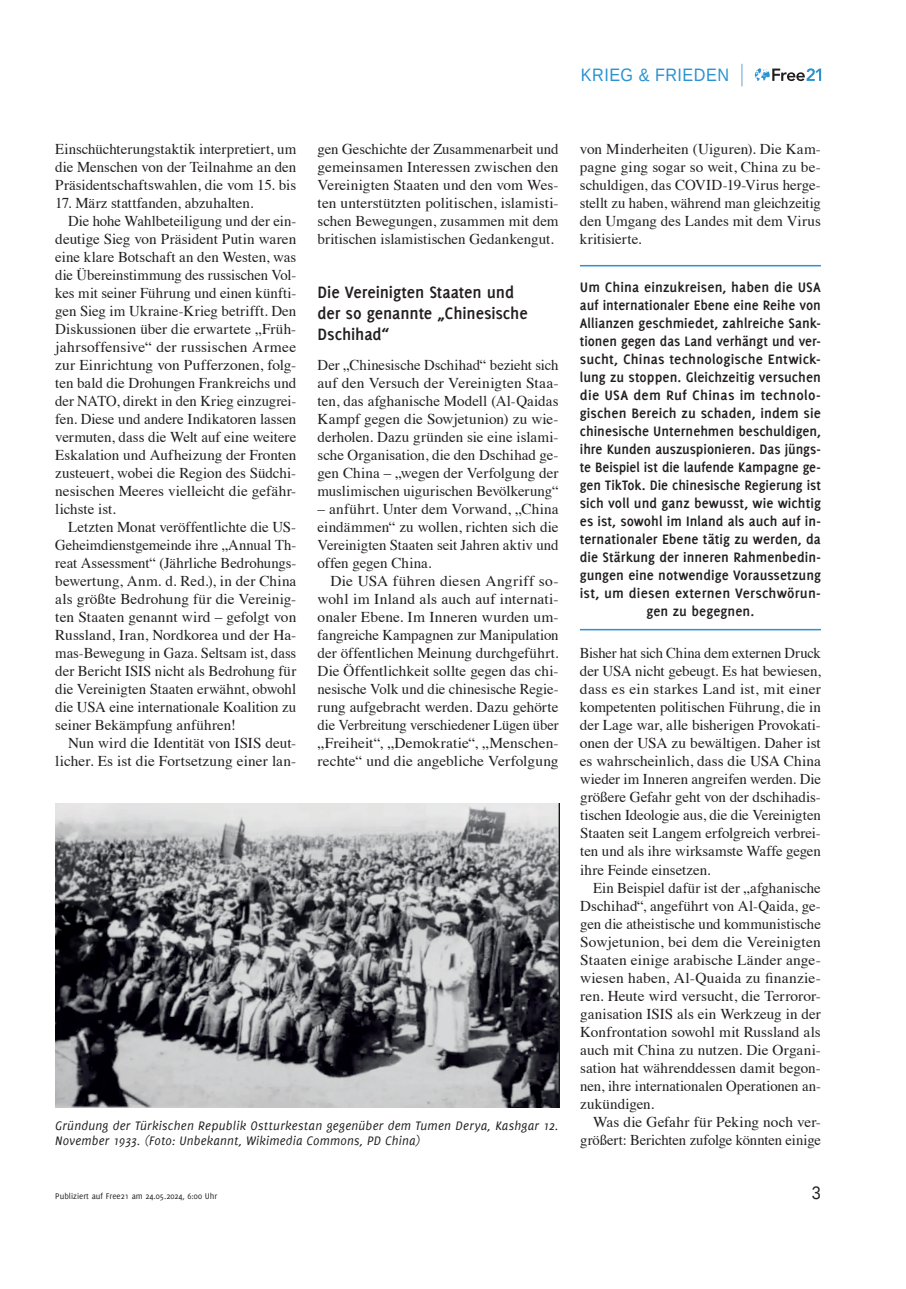
<style>
.page{position:relative;width:906px;height:1289px;background:#fff}
.page>*{position:absolute;margin:0;border:0;box-sizing:border-box;transform-origin:0 0}
.t1{font:700 18px/21px "Delicious";letter-spacing:-.005em;color:#231f20}
.t2{font:18px "Liberation Sans";letter-spacing:.03em;color:#2a92d0;scale:.9 1}
.t3{font:18px "Liberation Sans";color:#231f20;scale:.9 1}
.t4{font:15px/18px "Times";color:#231f20;text-align:justify}
.t5{font:700 15px/18px "Delicious";letter-spacing:.005em;color:#231f20;text-align:center}
.t6{font:italic 13.5px/15px "Delicious";letter-spacing:.015em;color:#231f20}
.t7{font:9px "Delicious";color:#231f20}
</style>
<div class="page">
<svg style="left:755px;top:68px;width:66px;height:13px"></svg>
<svg style="left:741px;top:64px;width:1px;height:22px"></svg>
<hr style="left:580px;top:265px;width:241px;height:1px;background:#2a92d0">
<hr style="left:580px;top:629px;width:241px;height:1px;background:#2a92d0">
<img style="left:56px;top:803px;width:503px;height:304px">
<p class="t2" style="left:581px;top:63px;width:166px">KRIEG &amp; FRIEDEN</p>
<p class="t4" style="left:55px;top:139px;width:242px">Einschüchterungstaktik interpretiert, um die Menschen von der Teilnahme an den Präsidentschaftswahlen, die vom 15. bis</p>
<p class="t4" style="left:55px;top:193px;width:200px">17. März stattfanden, abzuhalten.</p>
<p class="t4" style="left:68px;top:211px;width:230px">Die hohe Wahlbeteiligung und der ein-</p>
<p class="t4" style="left:55px;top:229px;width:242px">deutige Sieg von Präsident Putin waren</p>
<p class="t4" style="left:55px;top:247px;width:242px">eine klare Botschaft an den Westen, was</p>
<p class="t4" style="left:55px;top:265px;width:242px">die Übereinstimmung des russischen Vol-</p>
<p class="t4" style="left:55px;top:283px;width:242px">kes mit seiner Führung und einen künfti-</p>
<p class="t4" style="left:55px;top:301px;width:242px">gen Sieg im Ukraine-Krieg betrifft. Den</p>
<p class="t4" style="left:55px;top:319px;width:242px">Diskussionen über die erwartete „Früh-</p>
<p class="t4" style="left:55px;top:337px;width:242px">jahrsoffensive“ der russischen Armee</p>
<p class="t4" style="left:55px;top:355px;width:242px">zur Einrichtung von Pufferzonen, folg-</p>
<p class="t4" style="left:55px;top:373px;width:242px">ten bald die Drohungen Frankreichs und</p>
<p class="t4" style="left:55px;top:391px;width:242px">der NATO, direkt in den Krieg einzugrei-</p>
<p class="t4" style="left:55px;top:409px;width:242px">fen. Diese und andere Indikatoren lassen</p>
<p class="t4" style="left:55px;top:427px;width:242px">vermuten, dass die Welt auf eine weitere</p>
<p class="t4" style="left:55px;top:445px;width:242px">Eskalation und Aufheizung der Fronten</p>
<p class="t4" style="left:55px;top:463px;width:242px">zusteuert, wobei die Region des Südchi-</p>
<p class="t4" style="left:55px;top:481px;width:242px">nesischen Meeres vielleicht die gefähr-</p>
<p class="t4" style="left:55px;top:499px;width:62px">lichste ist.</p>
<p class="t4" style="left:68px;top:517px;width:230px">Letzten Monat veröffentlichte die US-</p>
<p class="t4" style="left:55px;top:535px;width:242px">Geheimdienstgemeinde ihre „Annual Th-</p>
<p class="t4" style="left:55px;top:553px;width:242px">reat Assessment“ (Jährliche Bedrohungs-</p>
<p class="t4" style="left:55px;top:571px;width:242px">bewertung, Anm. d. Red.), in der China</p>
<p class="t4" style="left:55px;top:589px;width:242px">als größte Bedrohung für die Vereinig-</p>
<p class="t4" style="left:55px;top:607px;width:242px">ten Staaten genannt wird – gefolgt von</p>
<p class="t4" style="left:55px;top:625px;width:242px">Russland, Iran, Nordkorea und der Ha-</p>
<p class="t4" style="left:55px;top:643px;width:242px">mas-Bewegung in Gaza. Seltsam ist, dass</p>
<p class="t4" style="left:55px;top:661px;width:242px">der Bericht ISIS nicht als Bedrohung für</p>
<p class="t4" style="left:55px;top:679px;width:242px">die Vereinigten Staaten erwähnt, obwohl</p>
<p class="t4" style="left:55px;top:697px;width:242px">die USA eine internationale Koalition zu</p>
<p class="t4" style="left:55px;top:715px;width:182px">seiner Bekämpfung anführen!</p>
<p class="t4" style="left:68px;top:733px;width:230px">Nun wird die Identität von ISIS deut-</p>
<p class="t4" style="left:55px;top:751px;width:242px">licher. Es ist die Fortsetzung einer lan-</p>
<p class="t4" style="left:317px;top:139px;width:242px">gen Geschichte der Zusammenarbeit und gemeinsamen Interessen zwischen den Vereinigten Staaten und den vom Wes&shy;ten unterstützten politischen, islamisti&shy;schen Bewegungen, zusammen mit dem britischen islamistischen Gedankengut.</p>
<p class="t1" style="left:317px;top:281px;width:212px">Die Vereinigten Staaten und der so genannte „Chinesische<br>Dschihad“</p>
<p class="t4" style="left:317px;top:355px;width:242px">Der „Chinesische Dschihad“ bezieht sich auf den Versuch der Vereinigten Staa&shy;ten, das afghanische Modell (Al-Qaidas Kampf gegen die Sowjetunion) zu wie&shy;derholen. Dazu gründen sie eine islami&shy;sche Organisation, die den Dschihad ge&shy;gen China – „wegen der Verfolgung der muslimischen uigurischen Bevölkerung“</p>
<p class="t4" style="left:317px;top:499px;width:242px">– anführt. Unter dem Vorwand, „China eindämmen“ zu wollen, richten sich die Vereinigten Staaten seit Jahren aktiv und offen gegen China.</p>
<p class="t4" style="left:317px;top:571px;width:242px;text-indent:13px">Die USA führen diesen Angriff so&shy;wohl im Inland als auch auf internati&shy;onaler Ebene. Im Inneren wurden um&shy;fangreiche Kampagnen zur Manipulation der öffentlichen Meinung durchgeführt.<br>Die Öffentlichkeit sollte gegen das chi&shy;nesische Volk und die chinesische Regie&shy;rung aufgebracht werden. Dazu gehörte die Verbreitung verschiedener Lügen über „Freiheit“, „Demokratie“, „Menschen&shy;rechte“ und die angebliche Verfolgung</p>
<p class="t6" style="left:55px;top:1117px;width:505px">Gründung der Türkischen Republik Ostturkestan gegenüber dem Tumen Derya, Kashgar 12.<br>November 1933. (Foto: Unbekannt, Wikimedia Commons, PD China)</p>
<p class="t4" style="left:580px;top:139px;width:242px">von Minderheiten (Uiguren). Die Kam&shy;pagne ging sogar so weit, China zu be&shy;schuldigen, das COVID-19-Virus herge&shy;stellt zu haben, während man gleichzeitig den Umgang des Landes mit dem Virus kritisierte.</p>
<p class="t5" style="left:580px;top:278px;width:242px">Um China einzukreisen, haben die USA auf internationaler Ebene eine Reihe von Allianzen geschmiedet, zahlreiche Sank&shy;tionen gegen das Land verhängt und ver&shy;sucht, Chinas technologische Entwick&shy;lung zu stoppen. Gleichzeitig versuchen die USA dem Ruf Chinas im technolo&shy;gischen Bereich zu schaden, indem sie chinesische Unternehmen beschuldigen, ihre Kunden auszuspionieren. Das jüngs&shy;te Beispiel ist die laufende Kampagne ge&shy;gen TikTok. Die chinesische Regierung ist sich voll und ganz bewusst, wie wichtig es ist, sowohl im Inland als auch auf in&shy;ternationaler Ebene tätig zu werden, da die Stärkung der inneren Rahmenbedin&shy;gungen eine notwendige Voraussetzung ist, um diesen externen Verschwörun&shy;gen zu begegnen.</p>
<p class="t4" style="left:580px;top:643px;width:242px">Bisher hat sich China dem externen Druck der USA nicht gebeugt. Es hat bewiesen, dass es ein starkes Land ist, mit einer kompetenten politischen Führung, die in der Lage war, alle bisherigen Provokati&shy;onen der USA zu bewältigen. Daher ist es wahrscheinlich, dass die USA China wieder im Inneren angreifen werden. Die größere Gefahr geht von der dschihadis&shy;tischen Ideologie aus, die die Vereinigten Staaten seit Langem erfolgreich verbrei&shy;ten und als ihre wirksamste Waffe gegen ihre Feinde einsetzen.</p>
<p class="t4" style="left:580px;top:877px;width:242px;text-indent:13px">Ein Beispiel dafür ist der „afghanische Dschihad“, angeführt von Al-Qaida, ge&shy;gen die atheistische und kommunistische Sowjetunion, bei dem die Vereinigten Staaten einige arabische Länder ange&shy;wiesen haben, Al-Quaida zu finanzie&shy;ren. Heute wird versucht, die Terroror&shy;ganisation ISIS als ein Werkzeug in der Konfrontation sowohl mit Russland als auch mit China zu nutzen. Die Organi&shy;sation hat währenddessen damit begon&shy;nen, ihre internationalen Operationen an&shy;zukündigen.</p>
<p class="t4" style="left:580px;top:1111px;width:242px;text-align:right">Was die Gefahr für Peking noch ver&shy;größert: Berichten zufolge könnten einige</p>
<p class="t7" style="left:55px;top:1190px;width:163px">Publiziert auf Free21 am 24.05.2024, 6:00 Uhr</p>
<p class="t3" style="left:812px;top:1181px;width:12px">3</p>
</div>
